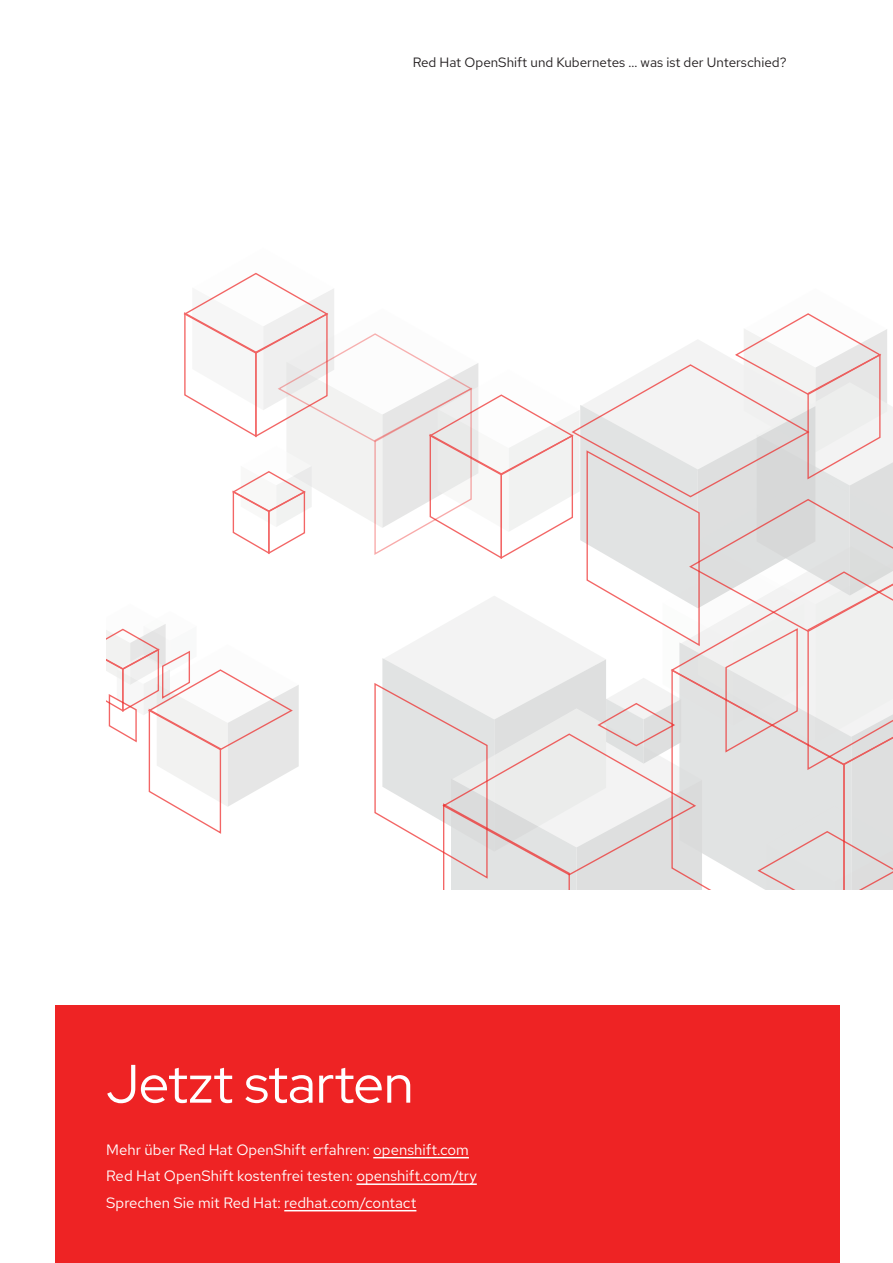
<style>
.page{position:relative;width:893px;height:1263px;background:#fff}
.page>*{position:absolute;margin:0;border:0;box-sizing:border-box;transform-origin:0 0}
.t1{font:54px "Red Hat Display";color:#fff}
.Body_Copy{font:15px "Red Hat Text";color:#fff}
.t2{font:13.5px "Red Hat Text";color:#231f20}
</style>
<div class="page">
<div style="left:55px;top:1005px;width:785px;height:258px;background:#ee2324"></div>
<hr style="left:373px;top:1157px;width:96px;height:1px;background:#fff">
<hr style="left:356px;top:1183px;width:121px;height:2px;background:#fff">
<hr style="left:284px;top:1210px;width:132px;height:1px;background:#fff">
<svg style="left:106px;top:272px;width:787px;height:617px"></svg>
<p class="t2" style="left:413px;top:53px;width:375px">Red Hat OpenShift und Kubernetes ... was ist der Unterschied?</p>
<p class="t1" style="left:106px;top:1048px;width:309px">Jetzt starten</p>
<p class="Body_Copy" style="left:106px;top:1139px;width:364px">Mehr über Red Hat OpenShift erfahren: openshift.com</p>
<p class="Body_Copy" style="left:106px;top:1166px;width:372px">Red Hat OpenShift kostenfrei testen: openshift.com/try</p>
<p class="Body_Copy" style="left:106px;top:1192px;width:312px">Sprechen Sie mit Red Hat: redhat.com/contact</p>
</div>
